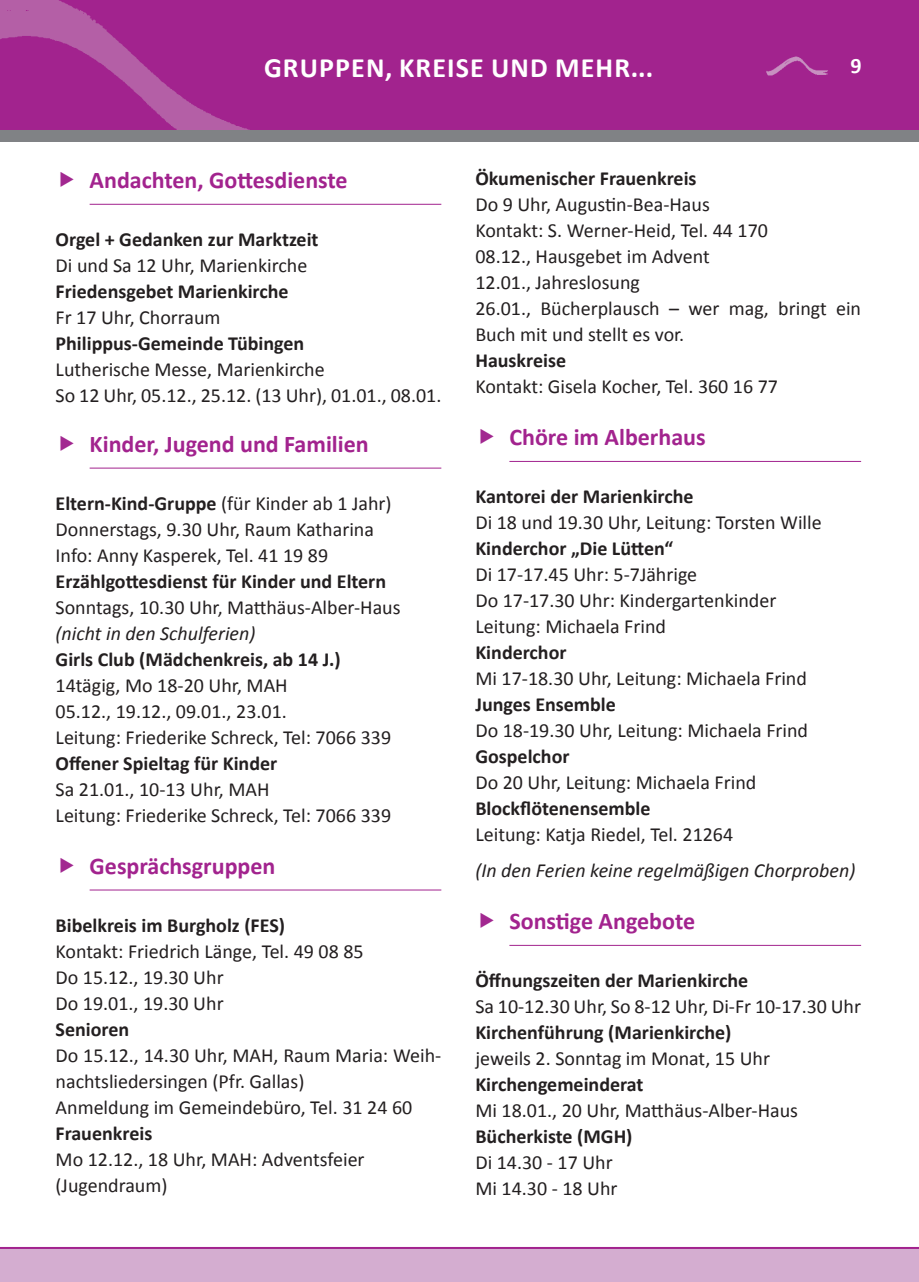
<style>
.page{position:relative;width:919px;height:1282px;background:#fff}
.page>*{position:absolute;margin:0;border:0;box-sizing:border-box;transform-origin:0 0}
.t1{font:700 28px "Calibri";letter-spacing:.04em;color:#fff}
.t2{font:700 24px "Calibri";color:#a2238e}
.t3{font:700 22px "Calibri";color:#fff}
.t4{font:20px/26px "Calibri";color:#231f20}
.t5{font:700 20px "Calibri";color:#231f20}
.t6{font:italic 20px "Calibri";color:#231f20}
.s1{font-weight:700}
</style>
<div class="page">
<div style="left:0;top:0;width:918px;height:130px;background:#a2238e"></div>
<div style="left:0;top:1247px;width:918px;height:34px;background:#d4add0"></div>
<img style="left:0;top:0;width:250px;height:130px">
<hr style="left:0;top:1246px;width:918px;height:2px;background:#a2238e">
<div style="left:0;top:130px;width:918px;height:12px;background:#808285"></div>
<img style="left:766px;top:56px;width:62px;height:20px">
<hr style="left:90px;top:204px;width:351px;height:1px;background:#a2238e">
<hr style="left:90px;top:467px;width:351px;height:1px;background:#a2238e">
<hr style="left:90px;top:889px;width:351px;height:1px;background:#a2238e">
<hr style="left:509px;top:461px;width:352px;height:1px;background:#a2238e">
<hr style="left:509px;top:944px;width:352px;height:1px;background:#a2238e">
<h1 class="t1" style="left:264px;top:47px;width:390px">GRUPPEN, KREISE UND MEHR...</h1>
<p class="t3" style="left:850px;top:50px;width:13px">9</p>
<p class="t2" style="left:90px;top:163px;width:259px">Andachten, Gottesdienste</p>
<p class="t5" style="left:56px;top:225px;width:264px">Orgel + Gedanken zur Marktzeit</p>
<p class="t4" style="left:56px;top:251px;width:253px">Di und Sa 12 Uhr, Marienkirche</p>
<p class="t5" style="left:56px;top:277px;width:234px">Friedensgebet Marienkirche</p>
<p class="t4" style="left:56px;top:303px;width:166px">Fr 17 Uhr, Chorraum</p>
<p class="t5" style="left:56px;top:329px;width:250px">Philippus-Gemeinde Tübingen</p>
<p class="t4" style="left:56px;top:355px;width:387px">Lutherische Messe, Marienkirche<br>So 12 Uhr, 05.12., 25.12. (13 Uhr), 01.01., 08.01.</p>
<p class="t2" style="left:90px;top:427px;width:280px">Kinder, Jugend und Familien</p>
<p class="t4" style="left:56px;top:489px;width:337px"><span class="s1">Eltern-Kind-Gruppe</span> (für Kinder ab 1 Jahr)<br>Donnerstags, 9.30 Uhr, Raum Katharina<br>Info: Anny Kasperek, Tel. 41 19 89</p>
<p class="t5" style="left:56px;top:567px;width:332px">Erzählgottesdienst für Kinder und Eltern</p>
<p class="t4" style="left:56px;top:593px;width:346px">Sonntags, 10.30 Uhr, Matthäus-Alber-Haus</p>
<p class="t6" style="left:56px;top:620px;width:201px">(nicht in den Schulferien)</p>
<p class="t5" style="left:56px;top:645px;width:286px">Girls Club (Mädchenkreis, ab 14 J.)</p>
<p class="t4" style="left:56px;top:671px;width:337px">14tägig, Mo 18-20 Uhr, MAH<br>05.12., 19.12., 09.01., 23.01.<br>Leitung: Friederike Schreck, Tel: 7066 339</p>
<p class="t5" style="left:56px;top:749px;width:223px">Offener Spieltag für Kinder</p>
<p class="t4" style="left:56px;top:775px;width:337px">Sa 21.01., 10-13 Uhr, MAH<br>Leitung: Friederike Schreck, Tel: 7066 339</p>
<p class="t2" style="left:90px;top:848px;width:187px">Gesprächsgruppen</p>
<p class="t5" style="left:56px;top:910px;width:231px">Bibelkreis im Burgholz (FES)</p>
<p class="t4" style="left:56px;top:937px;width:309px">Kontakt: Friedrich Länge, Tel. 49 08 85<br>Do 15.12., 19.30 Uhr<br>Do 19.01., 19.30 Uhr</p>
<p class="t5" style="left:56px;top:1014px;width:75px">Senioren</p>
<p class="t4" style="left:56px;top:1041px;width:387px">Do 15.12., 14.30 Uhr, MAH, Raum Maria: Weih&shy;nachtsliedersingen (Pfr. Gallas)<br>Anmeldung im Gemeindebüro, Tel. 31 24 60</p>
<p class="t5" style="left:56px;top:1118px;width:98px">Frauenkreis</p>
<p class="t4" style="left:56px;top:1145px;width:310px">Mo 12.12., 18 Uhr, MAH: Adventsfeier (Jugendraum)</p>
<p class="t5" style="left:475px;top:164px;width:223px">Ökumenischer Frauenkreis</p>
<p class="t4" style="left:475px;top:191px;width:387px">Do 9 Uhr, Augustin-Bea-Haus<br>Kontakt: S. Werner-Heid, Tel. 44 170<br>08.12., Hausgebet im Advent<br>12.01., Jahreslosung<br>26.01., Bücherplausch – wer mag, bringt ein<br>Buch mit und stellt es vor.</p>
<p class="t5" style="left:475px;top:346px;width:92px">Hauskreise</p>
<p class="t4" style="left:475px;top:373px;width:304px">Kontakt: Gisela Kocher, Tel. 360 16 77</p>
<p class="t2" style="left:509px;top:420px;width:198px">Chöre im Alberhaus</p>
<p class="t5" style="left:475px;top:482px;width:220px">Kantorei der Marienkirche</p>
<p class="t4" style="left:475px;top:508px;width:348px">Di 18 und 19.30 Uhr, Leitung: Torsten Wille</p>
<p class="t5" style="left:475px;top:534px;width:199px">Kinderchor „Die Lütten“</p>
<p class="t4" style="left:475px;top:560px;width:302px">Di 17-17.45 Uhr: 5-7Jährige<br>Do 17-17.30 Uhr: Kindergartenkinder<br>Leitung: Michaela Frind</p>
<p class="t5" style="left:475px;top:638px;width:93px">Kinderchor</p>
<p class="t4" style="left:475px;top:664px;width:333px">Mi 17-18.30 Uhr, Leitung: Michaela Frind</p>
<p class="t5" style="left:475px;top:690px;width:142px">Junges Ensemble</p>
<p class="t4" style="left:475px;top:716px;width:334px">Do 18-19.30 Uhr, Leitung: Michaela Frind</p>
<p class="t5" style="left:475px;top:742px;width:96px">Gospelchor</p>
<p class="t4" style="left:475px;top:768px;width:282px">Do 20 Uhr, Leitung: Michaela Frind</p>
<p class="t5" style="left:475px;top:794px;width:176px">Blockflötenensemble</p>
<p class="t4" style="left:475px;top:820px;width:259px">Leitung: Katja Riedel, Tel. 21264</p>
<p class="t6" style="left:475px;top:858px;width:381px">(In den Ferien keine regelmäßigen Chorproben)</p>
<p class="t2" style="left:509px;top:904px;width:187px">Sonstige Angebote</p>
<p class="t5" style="left:475px;top:966px;width:274px">Öffnungszeiten der Marienkirche</p>
<p class="t4" style="left:475px;top:992px;width:387px">Sa 10-12.30 Uhr, So 8-12 Uhr, Di-Fr 10-17.30 Uhr</p>
<p class="t5" style="left:475px;top:1018px;width:257px">Kirchenführung (Marienkirche)</p>
<p class="t4" style="left:475px;top:1044px;width:296px">jeweils 2. Sonntag im Monat, 15 Uhr</p>
<p class="t5" style="left:475px;top:1070px;width:169px">Kirchengemeinderat</p>
<p class="t4" style="left:475px;top:1096px;width:324px">Mi 18.01., 20 Uhr, Matthäus-Alber-Haus</p>
<p class="t5" style="left:475px;top:1122px;width:159px">Bücherkiste (MGH)</p>
<p class="t4" style="left:475px;top:1148px;width:144px">Di 14.30 - 17 Uhr<br>Mi 14.30 - 18 Uhr</p>
</div>
